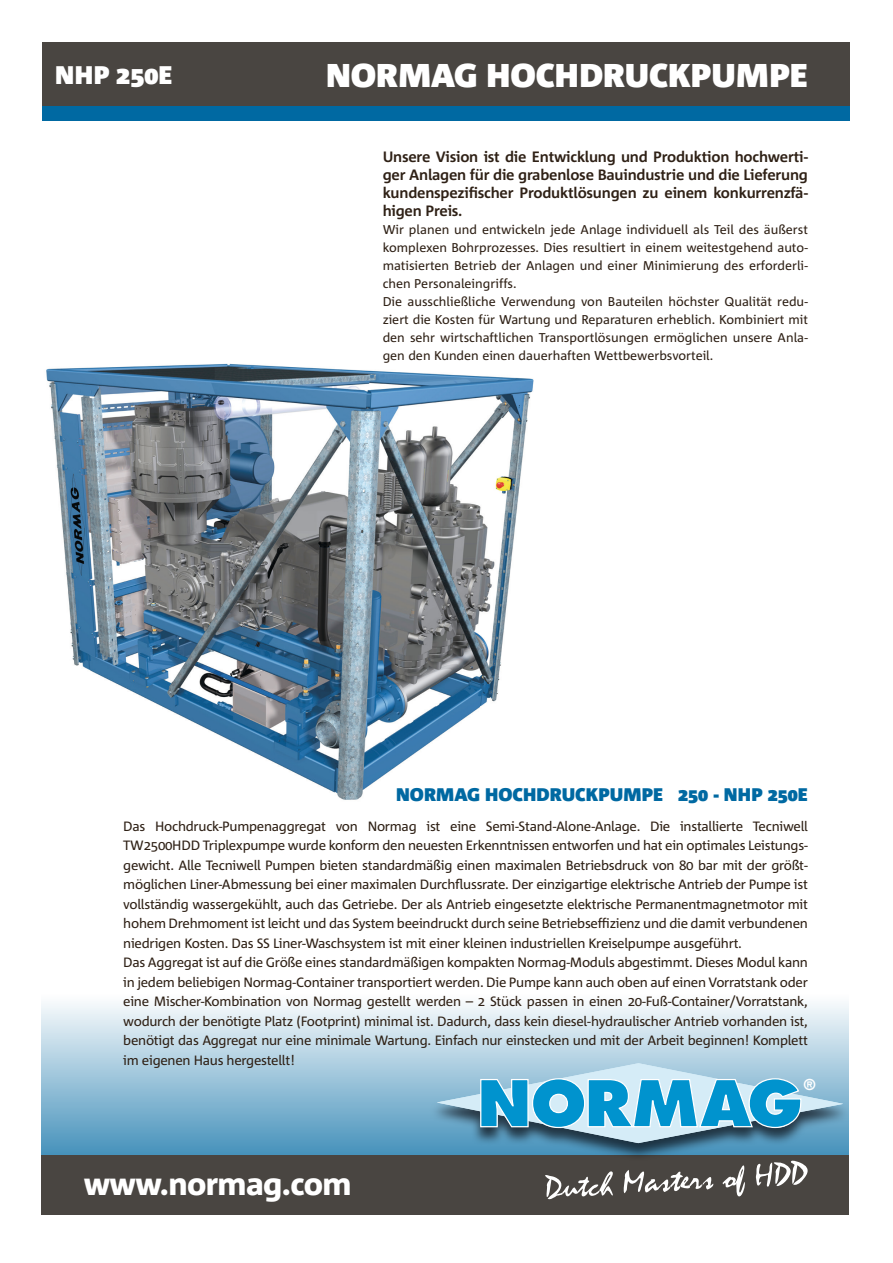
<style>
.page{position:relative;width:893px;height:1263px;background:#fff}
.page>*{position:absolute;margin:0;border:0;box-sizing:border-box;transform-origin:0 0}
.t1{font:900 33px "Agro Sans";color:#fff}
.t2{font:800 31.5px "Agro Sans";letter-spacing:-.02em;color:#fff}
.t3{font:900 25.5px "Agro Sans";color:#fff}
.t4{font:900 18.3px "Agro Sans";color:#0069a2}
.t5{font:700 15px/18px "Agro Sans";letter-spacing:-.015em;color:#2f2116;text-align:justify}
.t6{font:800 14.7px "Futura";color:#fff}
.t7{font:13.5px/19.5px "Agro Sans";letter-spacing:-.02em;color:#2f2116;text-align:justify}
.t8{font:12.75px/18px "Agro Sans";color:#2f2116;text-align:justify}
</style>
<div class="page">
<img style="left:46px;top:363px;width:488px;height:437px">
<div style="left:43px;top:43px;width:807px;height:78px;background:#0069a2"></div>
<div style="left:43px;top:43px;width:807px;height:63px;background:#494541"></div>
<svg style="left:41px;top:1003px;width:808px;height:152px;background:#accee0"></svg>
<div style="left:41px;top:1157px;width:808px;height:58px;background:#494541"></div>
<div style="left:41px;top:1155px;width:808px;height:17px;background:#494541"></div>
<svg style="left:428px;top:1064px;width:420px;height:92px;background:#508cad"></svg>
<svg style="left:437px;top:1063px;width:406px;height:80px;background:#6bafcd"></svg>
<svg style="left:545px;top:1171px;width:68px;height:29px"></svg>
<svg style="left:623px;top:1170px;width:91px;height:24px"></svg>
<svg style="left:722px;top:1165px;width:23px;height:32px"></svg>
<svg style="left:756px;top:1160px;width:52px;height:27px"></svg>
<p class="t3" style="left:55px;top:61px;width:119px">NHP 250E</p>
<p class="t1" style="left:326px;top:57px;width:483px">NORMAG HOCHDRUCKPUMPE</p>
<p class="t5" style="left:383px;top:148px;width:427px">Unsere Vision ist die Entwicklung und Produktion hochwerti&shy;ger Anlagen für die grabenlose Bauindustrie und die Lieferung kundenspezifischer Produktlösungen zu einem konkurrenzfä&shy;higen Preis.</p>
<p class="t8" style="left:383px;top:221px;width:427px">Wir planen und entwickeln jede Anlage individuell als Teil des äußerst komplexen Bohrprozesses. Dies resultiert in einem weitestgehend auto&shy;matisierten Betrieb der Anlagen und einer Minimierung des erforderli&shy;chen Personaleingriffs.</p>
<p class="t8" style="left:383px;top:293px;width:427px">Die ausschließliche Verwendung von Bauteilen höchster Qualität redu&shy;ziert die Kosten für Wartung und Reparaturen erheblich. Kombiniert mit den sehr wirtschaftlichen Transportlösungen ermöglichen unsere Anla&shy;gen den Kunden einen dauerhaften Wettbewerbsvorteil.</p>
<p class="t4" style="left:396px;top:784px;width:413px">NORMAG HOCHDRUCKPUMPE 250 - NHP 250E</p>
<p class="t7" style="left:123px;top:816px;width:686px">Das Hochdruck-Pumpenaggregat von Normag ist eine Semi-Stand-Alone-Anlage. Die installierte Tecniwell TW2500HDD Triplexpumpe wurde konform den neuesten Erkenntnissen entworfen und hat ein optimales Leistungs&shy;gewicht. Alle Tecniwell Pumpen bieten standardmäßig einen maximalen Betriebsdruck von 80 bar mit der größt&shy;möglichen Liner-Abmessung bei einer maximalen Durchflussrate. Der einzigartige elektrische Antrieb der Pumpe ist vollständig wassergekühlt, auch das Getriebe. Der als Antrieb eingesetzte elektrische Permanentmagnetmotor mit hohem Drehmoment ist leicht und das System beeindruckt durch seine Betriebseffizienz und die damit verbundenen niedrigen Kosten. Das SS Liner-Waschsystem ist mit einer kleinen industriellen Kreiselpumpe ausgeführt.</p>
<p class="t7" style="left:123px;top:953px;width:686px">Das Aggregat ist auf die Größe eines standardmäßigen kompakten Normag-Moduls abgestimmt. Dieses Modul kann in jedem beliebigen Normag-Container transportiert werden. Die Pumpe kann auch oben auf einen Vorratstank oder eine Mischer-Kombination von Normag gestellt werden – 2 Stück passen in einen 20-Fuß-Container/Vorratstank, wodurch der benötigte Platz (Footprint) minimal ist. Dadurch, dass kein diesel-hydraulischer Antrieb vorhanden ist, benötigt das Aggregat nur eine minimale Wartung. Einfach nur einstecken und mit der Arbeit beginnen! Komplett im eigenen Haus hergestellt!</p>
<p class="t2" style="left:84px;top:1167px;width:269px">www.normag.com</p>
<p class="t6" style="left:804px;top:1075px;width:13px">®</p>
</div>
